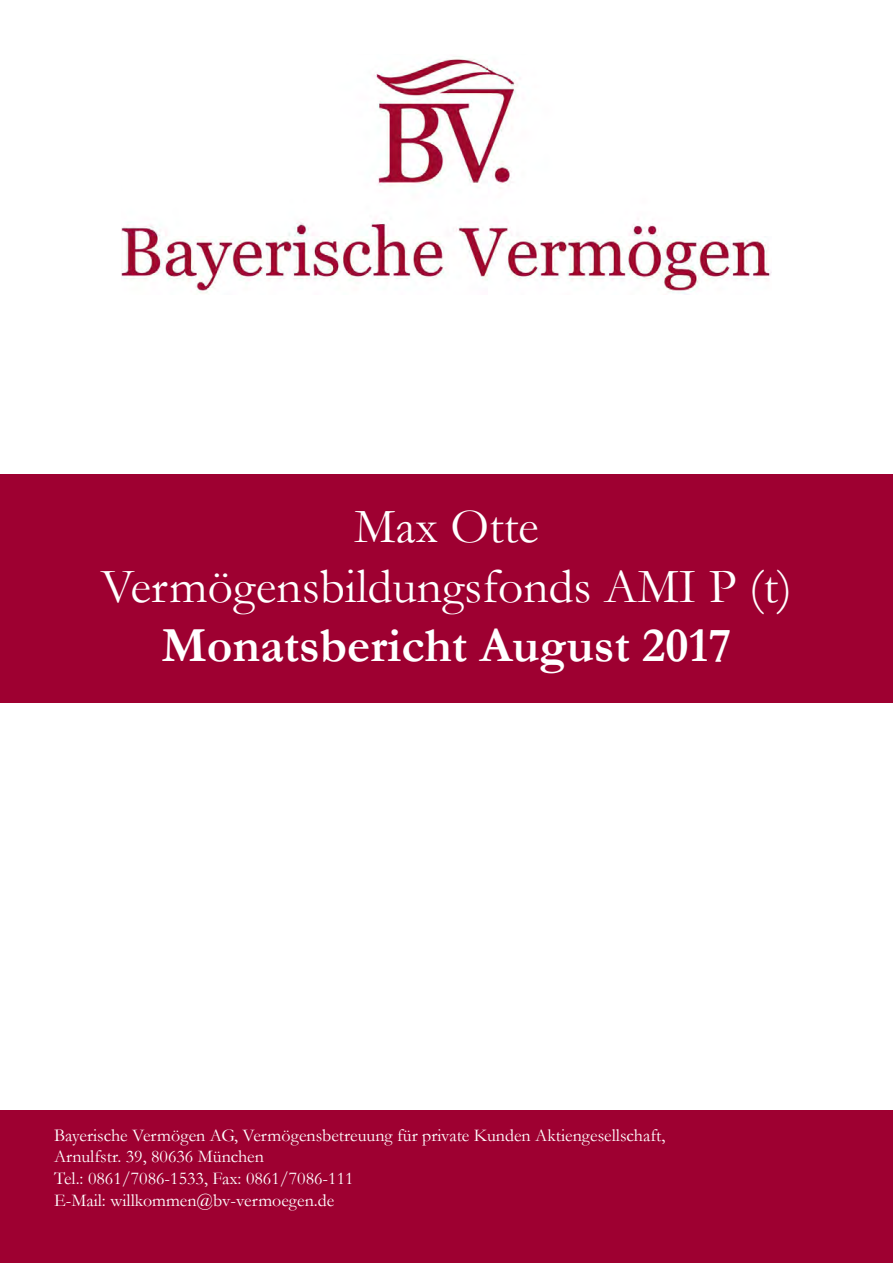
<style>
.page{position:relative;width:893px;height:1263px;background:#fff}
.page>*{position:absolute;margin:0;border:0;box-sizing:border-box;transform-origin:0 0}
.t1{font:49.5px/59.4px "Garamond";color:#fff;text-align:center}
.t2{font:700 49.5px "Garamond";color:#fff}
.t3{font:18px/21.6px "Garamond";color:#fff}
</style>
<div class="page">
<div style="left:0;top:474px;width:893px;height:228px;background:#9e0031"></div>
<div style="left:0;top:1110px;width:893px;height:153px;background:#9e0031"></div>
<img style="left:121px;top:56px;width:651px;height:238px">
<h1 class="t1" style="left:101px;top:496px;width:693px">Max Otte<br>Vermögensbildungsfonds AMI P (t)</h1>
<h1 class="t2" style="left:162px;top:612px;width:571px">Monatsbericht August 2017</h1>
<p class="t3" style="left:54px;top:1124px;width:613px">Bayerische Vermögen AG, Vermögensbetreuung für private Kunden Aktiengesellschaft, Arnulfstr. 39, 80636 München<br>Tel.: 0861/7086-1533, Fax: 0861/7086-111<br>E-Mail: willkommen@bv-vermoegen.de</p>
</div>
